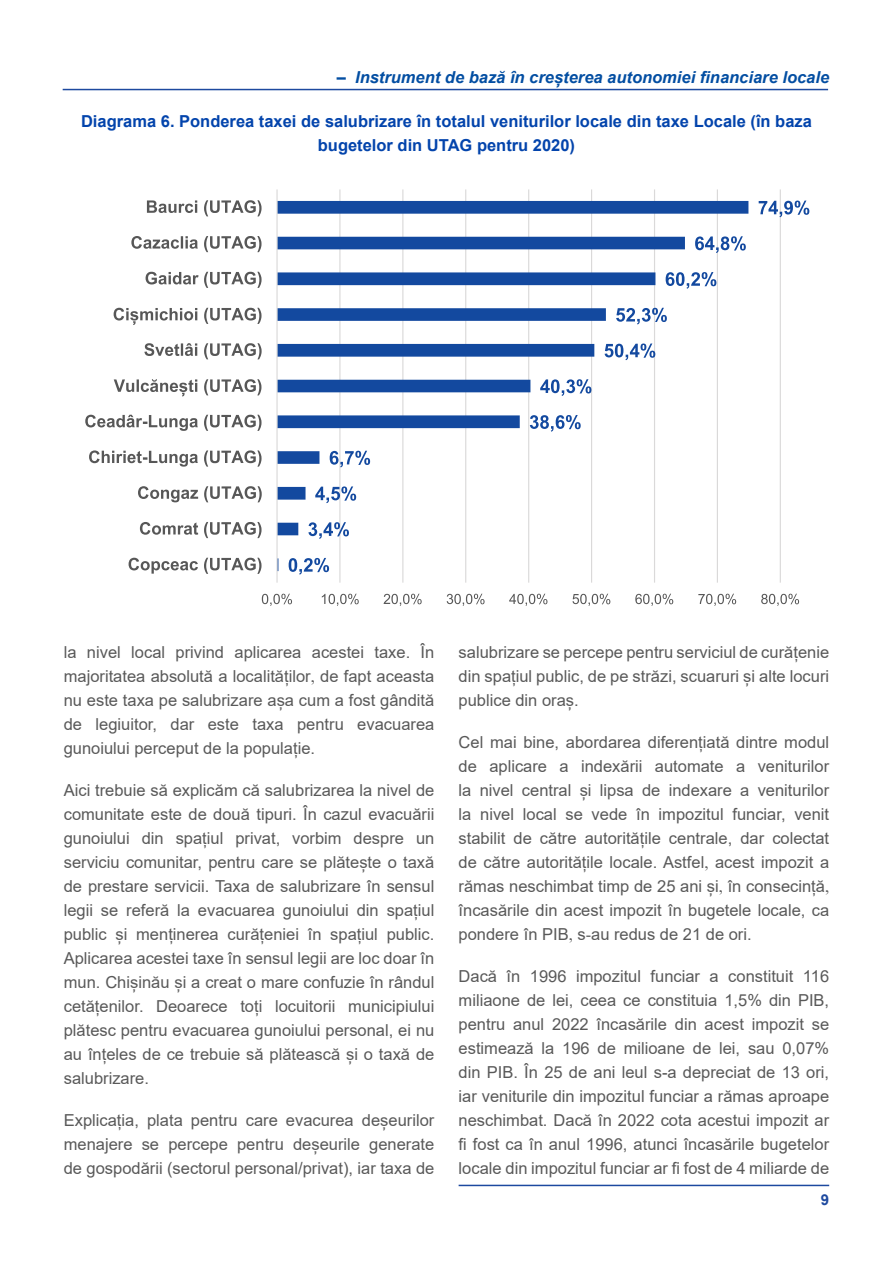
<style>
.page{position:relative;width:893px;height:1263px;background:#fff}
.page>*{position:absolute;margin:0;border:0;box-sizing:border-box;transform-origin:0 0}
.t1{font:16.5px/24px "Arial";color:#595959;text-align:justify}
.t2{font:700 16.5px/24px "Arial";color:#0344ac;text-align:center}
.t3{font:italic 700 16.5px "Arial";color:#034ea2}
.t4{font:700 15px "Arial";color:#1d499f}
.s1{font-style:normal}
.s2{font-family:"Times New Roman"}
</style>
<div class="page">
<hr style="left:459px;top:1185px;width:370px;height:1px;background:#1d499f">
<hr style="left:63px;top:89px;width:765px;height:1px;background:#1d499f">
<svg style="left:85px;top:189px;width:725px;height:417px"></svg>
<p class="t3" style="left:337px;top:66px;width:494px"><span class="s1">–</span> Instrument de bază în creșterea autonomiei financiare locale</p>
<p class="t2" style="left:81px;top:109px;width:732px">Diagrama 6. Ponderea taxei de salubrizare în totalul veniturilor locale din taxe Locale (în baza bugetelor din UTAG pentru 2020)</p>
<p class="t1" style="left:64px;top:640px;width:372px">la nivel local privind aplicarea acestei taxe. În majoritatea absolută a localităților<span class="s2">,</span> de fapt aceasta nu este taxa pe salubrizare așa cum a fost gândită de legiuitor, dar este taxa pentru evacuarea gunoiului perceput de la populație.</p>
<p class="t1" style="left:64px;top:778px;width:372px">Aici trebuie să explicăm că salubrizarea la nivel de comunitate este de două tipuri. În cazul evacuării gunoiului din spațiul privat, vorbim despre un serviciu comunitar, pentru care se plătește o taxă de prestare servicii. Taxa de salubrizare în sensul legii se referă la evacuarea gunoiului din spațiul public și menținerea curățeniei în spațiul public.<br>Aplicarea acestei taxe în sensul legii are loc doar în mun. Chișinău și a creat o mare confuzie în rândul cetățenilor. Deoarece toți locuitorii municipiului plătesc pentru evacuarea gunoiului personal, ei nu au înțeles de ce trebuie să plătească și o taxă de salubrizare.</p>
<p class="t1" style="left:64px;top:1108px;width:372px">Explicația, plata pentru care evacurea deșeurilor menajere se percepe pentru deșeurile generate de gospodării (sectorul personal/privat), iar taxa de</p>
<p class="t1" style="left:459px;top:640px;width:372px">salubrizare se percepe pentru serviciul de curățenie din spațiul public, de pe străzi, scuaruri și alte locuri publice din oraș.</p>
<p class="t1" style="left:459px;top:730px;width:372px">Cel mai bine, abordarea diferențiată dintre modul de aplicare a indexării automate a veniturilor la nivel central și lipsa de indexare a veniturilor la nivel local se vede în impozitul funciar, venit stabilit de către autoritățile centrale, dar colectat de către autoritățile locale. Astfel<span class="s2">,</span> acest impozit a rămas neschimbat timp de 25 ani și<span class="s2">,</span> în consecință<span class="s2">, </span>încasările din acest impozit în bugetele locale, ca pondere în PIB<span class="s2">,</span> s<span class="s2">-</span>au redus de 21 de ori.</p>
<p class="t1" style="left:459px;top:964px;width:372px">Dacă în 1996 impozitul funciar a constituit 116 miliaone de lei, ceea ce constituia 1,5% din PIB, pentru anul 2022 încasările din acest impozit se estimează la 196 de milioane de lei, sau 0,07% din PIB. În 25 de ani leul s-a depreciat de 13 ori, iar veniturile din impozitul funciar a rămas aproape neschimbat. Dacă în 2022 cota acestui impozit ar fi fost ca în anul 1996, atunci încasările bugetelor locale din impozitul funciar ar fi fost de 4 miliarde de</p>
<p class="t4" style="left:821px;top:1189px;width:10px">9</p>
</div>
